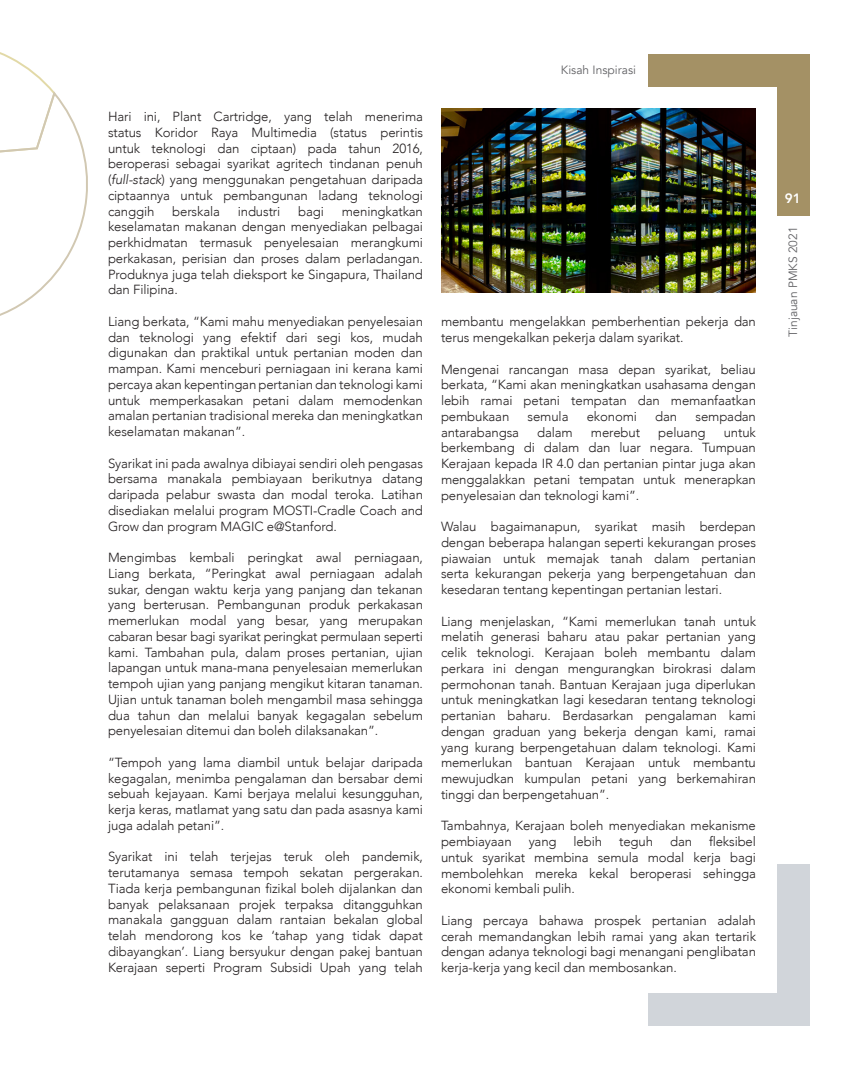
<style>
.page{position:relative;width:864px;height:1080px;background:#fff}
.page>*{position:absolute;margin:0;border:0;box-sizing:border-box;transform-origin:0 0}
.t1{font:800 13.5px "Avenir";color:#fff}
.t2{font:300 13.2px/15.8px "Avenir";letter-spacing:-.01em;color:#231f20;text-align:justify}
.t3{font:12px "Avenir";color:#636366}
.s1{font-style:italic}
</style>
<div class="page">
<div style="left:648px;top:54px;width:161px;height:33px;background:#a49165"></div>
<div style="left:777px;top:54px;width:33px;height:162px;background:#a49165"></div>
<div style="left:648px;top:993px;width:162px;height:33px;background:#d1d5da"></div>
<div style="left:777px;top:864px;width:33px;height:162px;background:#d1d5da"></div>
<img style="left:441px;top:108px;width:315px;height:185px">
<svg style="left:0;top:52px;width:88px;height:264px"></svg>
<p class="t2" style="left:108px;top:109px;width:317px">Hari ini, Plant Cartridge, yang telah menerima status Koridor Raya Multimedia (status perintis untuk teknologi dan ciptaan) pada tahun 2016, beroperasi sebagai syarikat agritech tindanan penuh</p>
<p class="t2" style="left:108px;top:172px;width:317px">(<span class="s1">full-stack</span>) yang menggunakan pengetahuan daripada ciptaannya untuk pembangunan ladang teknologi canggih</p>
<p class="t2" style="left:108px;top:203px;width:317px;text-indent:234px">meningkatkan keselamatan makanan dengan menyediakan pelbagai perkhidmatan termasuk penyelesaian merangkumi perkakasan, perisian dan proses dalam perladangan.<br>Produknya juga telah dieksport ke Singapura, Thailand dan Filipina.</p>
<p class="t2" style="left:108px;top:314px;width:317px">Liang berkata, “Kami mahu menyediakan penyelesaian dan teknologi yang efektif dari segi kos, mudah digunakan dan praktikal untuk pertanian moden dan mampan. Kami menceburi perniagaan ini kerana kami percaya akan kepentingan pertanian dan teknologi kami untuk memperkasakan petani dalam memodenkan amalan pertanian tradisional mereka dan meningkatkan keselamatan makanan”.</p>
<p class="t2" style="left:108px;top:455px;width:317px">Syarikat ini pada awalnya dibiayai sendiri oleh pengasas bersama manakala pembiayaan berikutnya datang daripada pelabur swasta dan modal teroka. Latihan disediakan melalui program MOSTI-Cradle Coach and Grow dan program MAGIC e@Stanford.</p>
<p class="t2" style="left:108px;top:550px;width:317px">Mengimbas kembali peringkat awal perniagaan, Liang berkata, “Peringkat awal perniagaan adalah sukar, dengan waktu kerja yang panjang dan tekanan yang berterusan. Pembangunan produk perkakasan memerlukan modal yang besar, yang merupakan cabaran besar bagi syarikat peringkat permulaan seperti kami. Tambahan pula, dalam proses pertanian, ujian lapangan untuk mana-mana penyelesaian memerlukan tempoh ujian yang panjang mengikut kitaran tanaman.<br>Ujian untuk tanaman boleh mengambil masa sehingga dua tahun dan melalui banyak kegagalan sebelum penyelesaian ditemui dan boleh dilaksanakan”.</p>
<p class="t2" style="left:108px;top:755px;width:317px">“Tempoh yang lama diambil untuk belajar daripada kegagalan, menimba pengalaman dan bersabar demi sebuah kejayaan. Kami berjaya melalui kesungguhan, kerja keras, matlamat yang satu dan pada asasnya kami juga adalah petani”.</p>
<p class="t2" style="left:108px;top:849px;width:317px">Syarikat ini telah terjejas teruk oleh pandemik, terutamanya semasa tempoh sekatan pergerakan.<br>Tiada kerja pembangunan fizikal boleh dijalankan dan banyak pelaksanaan projek terpaksa ditangguhkan manakala gangguan dalam rantaian bekalan global telah mendorong kos ke ‘tahap yang tidak dapat dibayangkan’. Liang bersyukur dengan pakej bantuan Kerajaan seperti Program Subsidi Upah yang telah</p>
<p class="t2" style="left:172px;top:203px;width:49px">berskala</p>
<p class="t2" style="left:238px;top:203px;width:44px">industri</p>
<p class="t2" style="left:298px;top:203px;width:27px">bagi</p>
<p class="t3" style="left:561px;top:62px;width:77px">Kisah Inspirasi</p>
<p class="t2" style="left:441px;top:314px;width:317px">membantu mengelakkan pemberhentian pekerja dan terus mengekalkan pekerja dalam syarikat.</p>
<p class="t2" style="left:441px;top:361px;width:317px">Mengenai rancangan masa depan syarikat, beliau berkata, “Kami akan meningkatkan usahasama dengan lebih ramai petani tempatan dan memanfaatkan pembukaan</p>
<p class="t2" style="left:528px;top:408px;width:42px">semula</p>
<p class="t2" style="left:587px;top:408px;width:52px">ekonomi</p>
<p class="t2" style="left:655px;top:408px;width:23px">dan</p>
<p class="t2" style="left:696px;top:408px;width:62px">sempadan</p>
<p class="t2" style="left:441px;top:424px;width:317px;text-indent:283px">untuk berkembang di dalam dan luar negara. Tumpuan Kerajaan kepada IR 4.0 dan pertanian pintar juga akan menggalakkan petani tempatan untuk menerapkan penyelesaian dan teknologi kami”.</p>
<p class="t2" style="left:441px;top:519px;width:317px">Walau bagaimanapun, syarikat masih berdepan dengan beberapa halangan seperti kekurangan proses piawaian untuk memajak tanah dalam pertanian serta kekurangan pekerja yang berpengetahuan dan kesedaran tentang kepentingan pertanian lestari.</p>
<p class="t2" style="left:441px;top:613px;width:317px">Liang menjelaskan, “Kami memerlukan tanah untuk melatih generasi baharu atau pakar pertanian yang celik teknologi. Kerajaan boleh membantu dalam perkara ini dengan mengurangkan birokrasi dalam permohonan tanah. Bantuan Kerajaan juga diperlukan untuk meningkatkan lagi kesedaran tentang teknologi pertanian baharu. Berdasarkan pengalaman kami dengan graduan yang bekerja dengan kami, ramai yang kurang berpengetahuan dalam teknologi. Kami memerlukan bantuan Kerajaan untuk membantu mewujudkan kumpulan petani yang berkemahiran tinggi dan berpengetahuan”.</p>
<p class="t2" style="left:441px;top:818px;width:317px">Tambahnya, Kerajaan boleh menyediakan mekanisme pembiayaan</p>
<p class="t2" style="left:441px;top:424px;width:80px">antarabangsa</p>
<p class="t2" style="left:537px;top:424px;width:37px">dalam</p>
<p class="t2" style="left:591px;top:424px;width:51px">merebut</p>
<p class="t2" style="left:658px;top:424px;width:49px">peluang</p>
<p class="t2" style="left:441px;top:834px;width:317px;text-indent:268px">fleksibel untuk syarikat membina semula modal kerja bagi membolehkan mereka kekal beroperasi sehingga ekonomi kembali pulih.</p>
<p class="t2" style="left:441px;top:912px;width:317px">Liang percaya bahawa prospek pertanian adalah cerah memandangkan lebih ramai yang akan tertarik dengan adanya teknologi bagi menangani penglibatan</p>
<p class="t2" style="left:441px;top:960px;width:237px">kerja-kerja yang kecil dan membosankan.</p>
<p class="t2" style="left:529px;top:834px;width:29px">yang</p>
<p class="t2" style="left:574px;top:834px;width:30px">lebih</p>
<p class="t2" style="left:619px;top:834px;width:35px">teguh</p>
<p class="t2" style="left:670px;top:834px;width:23px">dan</p>
<p class="t1" style="left:785px;top:187px;width:17px">91</p>
<p class="t3" style="left:786px;top:337px;width:112px;rotate:-90deg">Tinjauan PMKS 2021</p>
</div>
